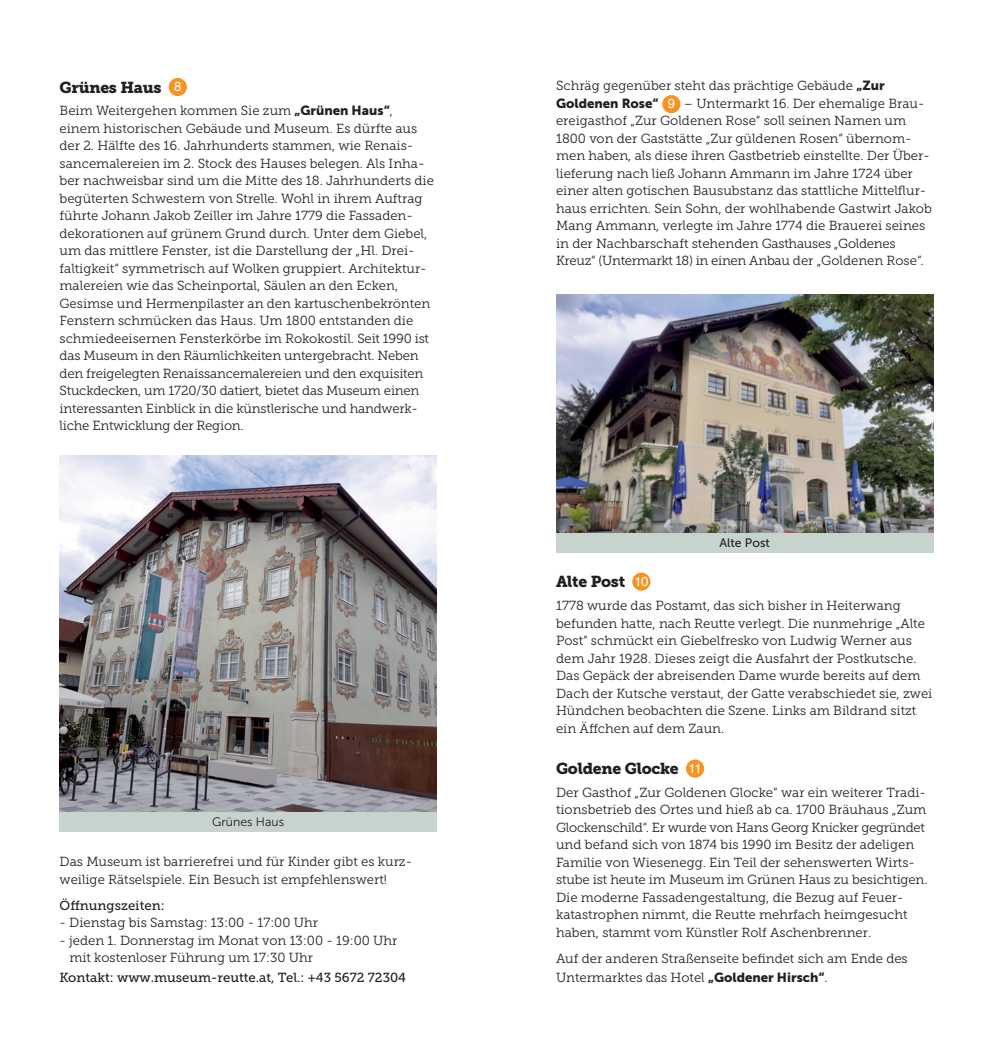
<style>
.page{position:relative;width:993px;height:1042px;background:#fff}
.page>*{position:absolute;margin:0;border:0;box-sizing:border-box;transform-origin:0 0}
.t1{font:15.75px "Museo Slab 900";letter-spacing:-.015em;color:#231f20}
.t2{font:13.12px/17.5px "Museo Slab 300";color:#231f20}
.t3{font:13.12px "Museo Slab 500";color:#231f20}
.t4{font:12.25px "Museo Sans 300";color:#231f20}
.t5{font:12.25px "Museo Sans 500";color:#231f20}
.s1{font-family:"Helvetica";font-size:13.12px;color:#fff}
.s2{font-family:"Museo Sans 900"}
.s3{font-family:"Helvetica";color:#fff}
</style>
<div class="page">
<div style="left:169px;top:78px;width:18px;height:18px;background:#f69323;border-radius:50%"></div>
<div style="left:662px;top:95px;width:18px;height:18px;background:#f69323;border-radius:50%"></div>
<div style="left:632px;top:572px;width:18px;height:19px;background:#f69323;border-radius:50%"></div>
<div style="left:685px;top:759px;width:19px;height:19px;background:#f69323;border-radius:50%"></div>
<img style="left:60px;top:455px;width:377px;height:357px">
<div style="left:60px;top:812px;width:377px;height:20px;background:#c7d3cd"></div>
<img style="left:556px;top:295px;width:377px;height:238px">
<div style="left:556px;top:533px;width:377px;height:20px;background:#c7d3cd"></div>
<p class="t1" style="left:60px;top:78px;width:123px">Grünes Haus <span class="s1">8</span></p>
<p class="t2" style="left:60px;top:102px;width:376px">Beim Weitergehen kommen Sie zum <span class="s2">„Grünen Haus“</span>, einem historischen Gebäude und Museum. Es dürfte aus der 2. Hälfte des 16. Jahrhunderts stammen, wie Renais&shy;sancemalereien im 2. Stock des Hauses belegen. Als Inha&shy;ber nachweisbar sind um die Mitte des 18. Jahrhunderts die begüterten Schwestern von Strelle. Wohl in ihrem Auftrag führte Johann Jakob Zeiller im Jahre 1779 die Fassaden&shy;dekorationen auf grünem Grund durch. Unter dem Giebel, um das mittlere Fenster, ist die Darstellung der „Hl. Drei&shy;faltigkeit“ symmetrisch auf Wolken gruppiert. Architektur&shy;malereien wie das Scheinportal, Säulen an den Ecken, Gesimse und Hermenpilaster an den kartuschenbekrönten Fenstern schmücken das Haus. Um 1800 entstanden die schmiedeeisernen Fensterkörbe im Rokokostil. Seit 1990 ist das Museum in den Räumlichkeiten untergebracht. Neben den freigelegten Renaissancemalereien und den exquisiten Stuckdecken, um 1720/30 datiert, bietet das Museum einen interessanten Einblick in die künstlerische und handwerk&shy;liche Entwicklung der Region.</p>
<p class="t4" style="left:212px;top:815px;width:73px">Grünes Haus</p>
<p class="t2" style="left:60px;top:853px;width:354px">Das Museum ist barrierefrei und für Kinder gibt es kurz&shy;weilige Rätselspiele. Ein Besuch ist empfehlenswert!</p>
<p class="t3" style="left:60px;top:898px;width:106px">Öffnungszeiten:</p>
<p class="t2" style="left:60px;top:914px;width:260px">- Dienstag bis Samstag: 13:00 - 17:00 Uhr</p>
<p class="t2" style="left:69px;top:932px;width:329px;text-indent:-10px">- jeden 1. Donnerstag im Monat von 13:00 - 19:00 Uhr mit kostenloser Führung um 17:30 Uhr</p>
<p class="t3" style="left:60px;top:970px;width:348px">Kontakt: www.museum-reutte.at, Tel.: +43 5672 72304</p>
<p class="t2" style="left:556px;top:77px;width:377px">Schräg gegenüber steht das prächtige Gebäude <span class="s2">„Zur Goldenen Rose“</span> <span class="s3">9</span> – Untermarkt 16. Der ehemalige Brau&shy;ereigasthof „Zur Goldenen Rose“ soll seinen Namen um 1800 von der Gaststätte „Zur güldenen Rosen“ übernom&shy;men haben, als diese ihren Gastbetrieb einstellte. Der Über&shy;lieferung nach ließ Johann Ammann im Jahre 1724 über einer alten gotischen Bausubstanz das stattliche Mittelflur&shy;haus errichten. Sein Sohn, der wohlhabende Gastwirt Jakob Mang Ammann, verlegte im Jahre 1774 die Brauerei seines in der Nachbarschaft stehenden Gasthauses „Goldenes Kreuz“ (Untermarkt 18) in einen Anbau der „Goldenen Rose“.</p>
<p class="t5" style="left:719px;top:536px;width:52px">Alte Post</p>
<p class="t1" style="left:556px;top:572px;width:94px">Alte Post <span class="s1">10</span></p>
<p class="t2" style="left:556px;top:597px;width:378px">1778 wurde das Postamt, das sich bisher in Heiterwang befunden hatte, nach Reutte verlegt. Die nunmehrige „Alte Post“ schmückt ein Giebelfresko von Ludwig Werner aus dem Jahr 1928. Dieses zeigt die Ausfahrt der Postkutsche.<br>Das Gepäck der abreisenden Dame wurde bereits auf dem Dach der Kutsche verstaut, der Gatte verabschiedet sie, zwei Hündchen beobachten die Szene. Links am Bildrand sitzt ein Äffchen auf dem Zaun.</p>
<p class="t1" style="left:556px;top:759px;width:147px">Goldene Glocke <span class="s1">11</span></p>
<p class="t2" style="left:556px;top:784px;width:373px">Der Gasthof „Zur Goldenen Glocke“ war ein weiterer Tradi&shy;tionsbetrieb des Ortes und hieß ab ca. 1700 Bräuhaus „Zum Glockenschild“. Er wurde von Hans Georg Knicker gegründet und befand sich von 1874 bis 1990 im Besitz der adeligen Familie von Wiesenegg. Ein Teil der sehenswerten Wirts&shy;stube ist heute im Museum im Grünen Haus zu besichtigen.<br>Die moderne Fassadengestaltung, die Bezug auf Feuer&shy;katastrophen nimmt, die Reutte mehrfach heimgesucht haben, stammt vom Künstler Rolf Aschenbrenner.</p>
<p class="t2" style="left:556px;top:949px;width:353px;line-height:18.9px">Auf der anderen Straßenseite befindet sich am Ende des<br>Untermarktes das Hotel <span class="s2">„Goldener Hirsch“</span>.</p>
</div>
